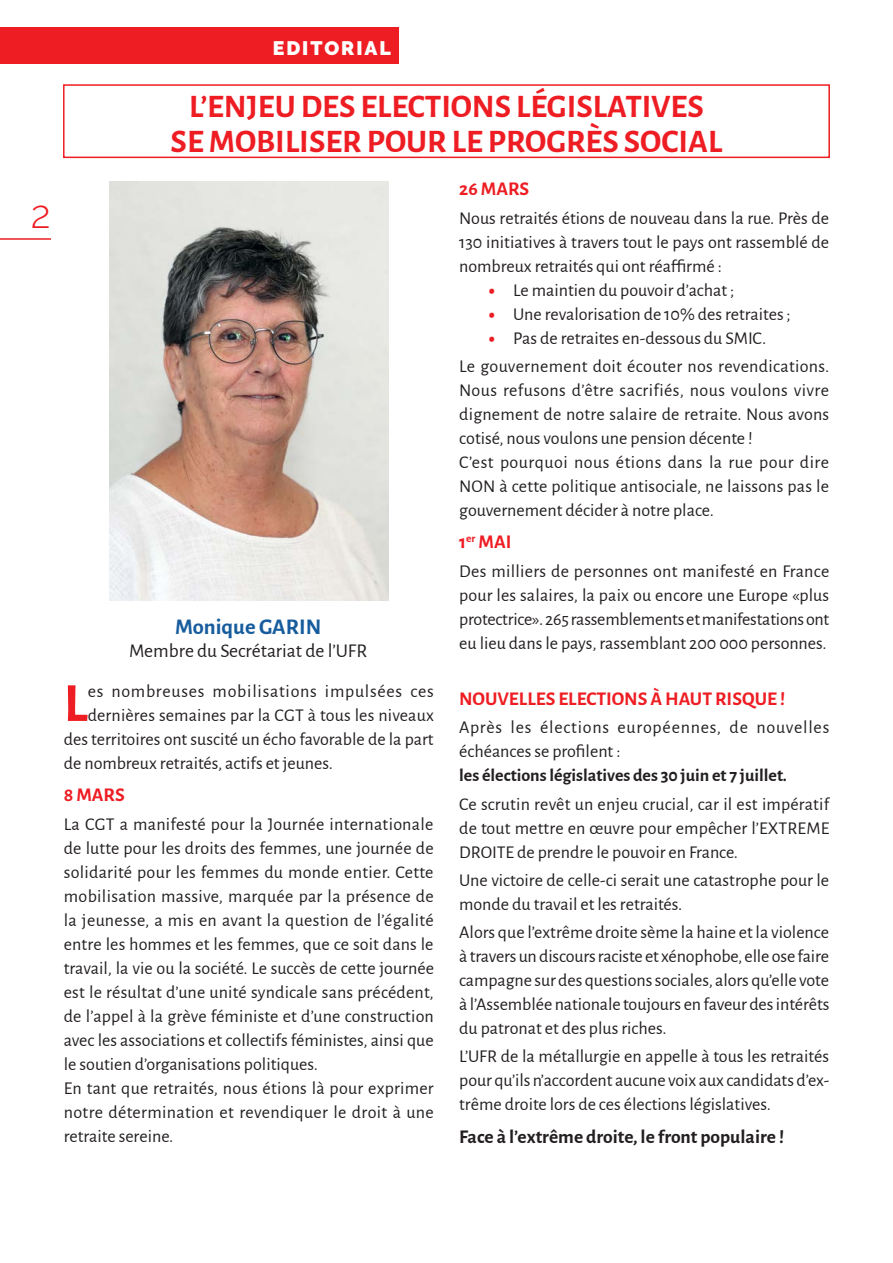
<style>
.page{position:relative;width:893px;height:1263px;background:#fff}
.page>*{position:absolute;margin:0;border:0;box-sizing:border-box;transform-origin:0 0}
.Breves_Citations{font:700 55.2px "Alegreya Sans";color:#ee1d23}
.t1{font:300 39px "Raleway";color:#ee1d23}
.Breves_Citations-2{font:700 33px "Alegreya Sans";color:#ee1d23}
.Breves_Citations-3{font:700 22.5px "Alegreya Sans";color:#175d9e}
.Breves_Citations-4{font:700 19.5px "Alegreya Sans";color:#ee1d23}
.t2{font:700 19.5px "Alegreya Sans";color:#231f20}
.t3{font:19.5px "Alegreya Sans";color:#231f20}
.t4{font:900 19.5px "Raleway";letter-spacing:.1em;color:#fff}
.Breves_Citations-5{font:18px/24px "Alegreya Sans";color:#231f20;text-align:justify}
.Breves_Citations-6{font:18px/24px "Alegreya Sans";letter-spacing:.045em;color:#231f20}
.t5{font:700 18px "Alegreya Sans";color:#231f20}
.Breves_Citations-7{font:18px "Alegreya Sans";letter-spacing:.04em;color:#231f20}
.s1{font-weight:900;color:#ee1d23}
</style>
<div class="page">
<hr style="left:0;top:238px;width:51px;height:2px;background:#ee1d23">
<div style="left:0;top:27px;width:399px;height:37px;background:#ee1d23"></div>
<div style="left:63px;top:84px;width:767px;height:74px;border:2px solid #ee1d23"></div>
<img style="left:109px;top:182px;width:279px;height:419px">
<h2 class="t1" style="left:31px;top:191px;width:22px">2</h2>
<p class="t4" style="left:273px;top:36px;width:120px">EDITORIAL</p>
<p class="Breves_Citations-2" style="left:189px;top:82px;width:516px">L’ENJEU DES ELECTIONS LÉGISLATIVES</p>
<p class="Breves_Citations-2" style="left:171px;top:117px;width:553px">SE MOBILISER POUR LE PROGRÈS SOCIAL</p>
<p class="Breves_Citations-3" style="left:175px;top:610px;width:148px">Monique GARIN</p>
<p class="t3" style="left:129px;top:637px;width:239px">Membre du Secrétariat de l’UFR</p>
<p class="Breves_Citations" style="left:64px;top:662px;width:25px">L</p>
<p class="Breves_Citations-7" style="left:88px;top:679px;width:348px">es nombreuses mobilisations impulsées ces</p>
<p class="Breves_Citations-5" style="left:88px;top:702px;width:348px">dernières semaines par la CGT à tous les niveaux</p>
<p class="Breves_Citations-5" style="left:64px;top:726px;width:371px">des territoires ont suscité un écho favorable de la part</p>
<p class="Breves_Citations-5" style="left:64px;top:750px;width:271px">de nombreux retraités, actifs et jeunes.</p>
<p class="Breves_Citations-4" style="left:64px;top:781px;width:63px">8 MARS</p>
<p class="Breves_Citations-5" style="left:64px;top:811px;width:372px">La CGT a manifesté pour la Journée internationale de lutte pour les droits des femmes, une journée de solidarité pour les femmes du monde entier. Cette mobilisation massive, marquée par la présence de la jeunesse, a mis en avant la question de l’égalité entre les hommes et les femmes, que ce soit dans le travail, la vie ou la société. Le succès de cette journée est le résultat d’une unité syndicale sans précédent, de l’appel à la grève féministe et d’une construction avec les associations et collectifs féministes, ainsi que le soutien d’organisations politiques.</p>
<p class="Breves_Citations-5" style="left:64px;top:1075px;width:371px">En tant que retraités, nous étions là pour exprimer notre détermination et revendiquer le droit à une retraite sereine.</p>
<p class="Breves_Citations-4" style="left:459px;top:175px;width:72px">26 MARS</p>
<p class="Breves_Citations-5" style="left:459px;top:205px;width:371px">Nous retraités étions de nouveau dans la rue. Près de 130 initiatives à travers tout le pays ont rassemblé de nombreux retraités qui ont réaffirmé :</p>
<p class="Breves_Citations-5" style="left:489px;top:277px;width:247px"><span class="s1">•</span> Le maintien du pouvoir d’achat ;</p>
<p class="Breves_Citations-5" style="left:489px;top:301px;width:303px"><span class="s1">•</span> Une revalorisation de 10% des retraites ;</p>
<p class="Breves_Citations-5" style="left:489px;top:325px;width:279px"><span class="s1">•</span> Pas de retraites en-dessous du SMIC.</p>
<p class="Breves_Citations-5" style="left:459px;top:353px;width:371px">Le gouvernement doit écouter nos revendications.<br>Nous refusons d’être sacrifiés, nous voulons vivre dignement de notre salaire de retraite. Nous avons cotisé, nous voulons une pension décente !</p>
<p class="Breves_Citations-5" style="left:459px;top:449px;width:371px">C’est pourquoi nous étions dans la rue pour dire NON à cette politique antisociale, ne laissons pas le gouvernement décider à notre place.</p>
<p class="Breves_Citations-4" style="left:459px;top:528px;width:54px">1<sup>er</sup> MAI</p>
<p class="Breves_Citations-5" style="left:459px;top:558px;width:372px">Des milliers de personnes ont manifesté en France pour les salaires, la paix ou encore une Europe «plus protectrice». 265 rassemblements et manifestations ont eu lieu dans le pays, rassemblant 200 000 personnes.</p>
<p class="Breves_Citations-4" style="left:459px;top:684px;width:327px">NOUVELLES ELECTIONS À HAUT RISQUE !</p>
<p class="Breves_Citations-6" style="left:459px;top:715px;width:372px">Après les élections européennes, de nouvelles échéances se profilent :</p>
<p class="t5" style="left:459px;top:762px;width:329px">les élections législatives des 30 juin et 7 juillet.</p>
<p class="Breves_Citations-5" style="left:459px;top:791px;width:372px">Ce scrutin revêt un enjeu crucial, car il est impératif de tout mettre en œuvre pour empêcher l’EXTREME DROITE de prendre le pouvoir en France.</p>
<p class="Breves_Citations-5" style="left:459px;top:867px;width:371px">Une victoire de celle-ci serait une catastrophe pour le monde du travail et les retraités.</p>
<p class="Breves_Citations-5" style="left:459px;top:919px;width:372px">Alors que l’extrême droite sème la haine et la violence à travers un discours raciste et xénophobe, elle ose faire campagne sur des questions sociales, alors qu’elle vote à l’Assemblée nationale toujours en faveur des intérêts du patronat et des plus riches.</p>
<p class="Breves_Citations-5" style="left:459px;top:1043px;width:371px">L’UFR de la métallurgie en appelle à tous les retraités pour qu’ils n’accordent aucune voix aux candidats d’ex&shy;trême droite lors de ces élections législatives.</p>
<p class="t2" style="left:459px;top:1122px;width:326px">Face à l’extrême droite, le front populaire !</p>
</div>
